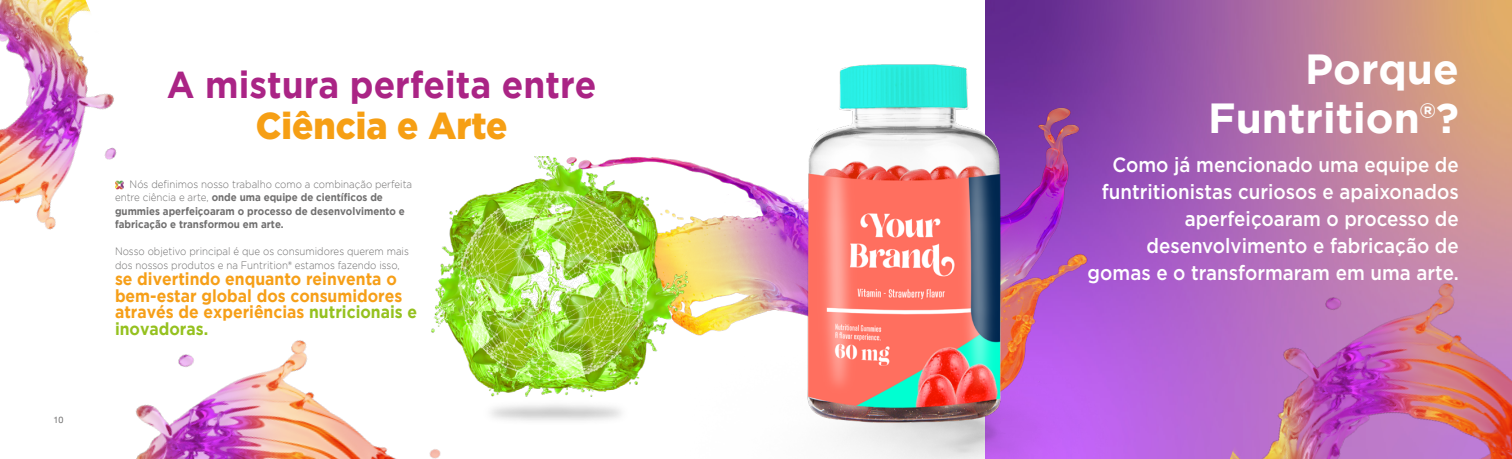
<style>
.page{position:relative;width:1512px;height:459px;background:#fff}
.page>*{position:absolute;margin:0;border:0;box-sizing:border-box;transform-origin:0 0}
.t1{font:700 42px/49.5px "Gotham";color:#fff;text-align:right}
.t2{font:700 37.5px "Gotham";color:#aa2485;scale:.94 1}
.t3{font:900 37.5px "Gotham";color:#f69f14;scale:.94 1}
.t4{font:500 20.62px/27px "Gotham";color:#fff;text-align:right;scale:.91 1}
.t5{font:700 17.33px/16.5px "Gotham";color:#f69f18;scale:.91 1}
.t6{font:700 10.73px/13.5px "Gotham";color:#706f6f;scale:.91 1}
.t7{font:300 10.73px/13.5px "Gotham";color:#706f6f;scale:.91 1}
.t8{font:9px "Helvetica Neue";color:#706f6f}
.s1{font-weight:300}
.s2{font-weight:500}
.s3{color:#95c11f}
</style>
<div class="page">
<img style="left:1182px;top:0;width:330px;height:459px">
<img style="left:691px;top:162px;width:40px;height:174px">
<img style="left:1230px;top:140px;width:282px;height:319px">
<img style="left:135px;top:340px;width:306px;height:119px">
<img style="left:431px;top:157px;width:260px;height:290px">
<img style="left:0;top:0;width:117px;height:230px">
<svg style="left:115px;top:180px;width:9px;height:10px"></svg>
<img style="left:731px;top:0;width:451px;height:459px">
<p class="t8" style="left:53px;top:413px;width:12px">10</p>
<h2 class="t2" style="left:167px;top:64px;width:458px">A mistura perfeita entre</h2>
<h2 class="t3" style="left:256px;top:104px;width:269px">Ciência e Arte</h2>
<p class="t6" style="left:115px;top:177px;width:328px;text-indent:15px"><span class="s1">Nós definimos nosso trabalho como a combinação perfeita entre ciência e arte,</span> onde uma equipe de científicos de gummies aperfeiçoaram o processo de desenvolvimento e fabricação e transformou em arte.</p>
<p class="t7" style="left:115px;top:245px;width:324px">Nosso objetivo principal é que os consumidores querem mais dos nossos produtos e na Funtrition<span class="s2">®</span> estamos fazendo isso,</p>
<h3 class="t5" style="left:115px;top:270px;width:333px">se divertindo enquanto reinventa o bem-estar global dos consumidores através de experiências <span class="s3">nutricionais e inovadoras.</span></h3>
<h1 class="t1" style="left:1208px;top:43px;width:252px">Porque<br>Funtrition<span class="s2">®</span>?</h1>
<h3 class="t4" style="left:1088px;top:151px;width:409px">Como já mencionado uma equipe de funtritionistas curiosos e apaixonados aperfeiçoaram o processo de desenvolvimento e fabricação de gomas e o transformaram em uma arte.</h3>
</div>
